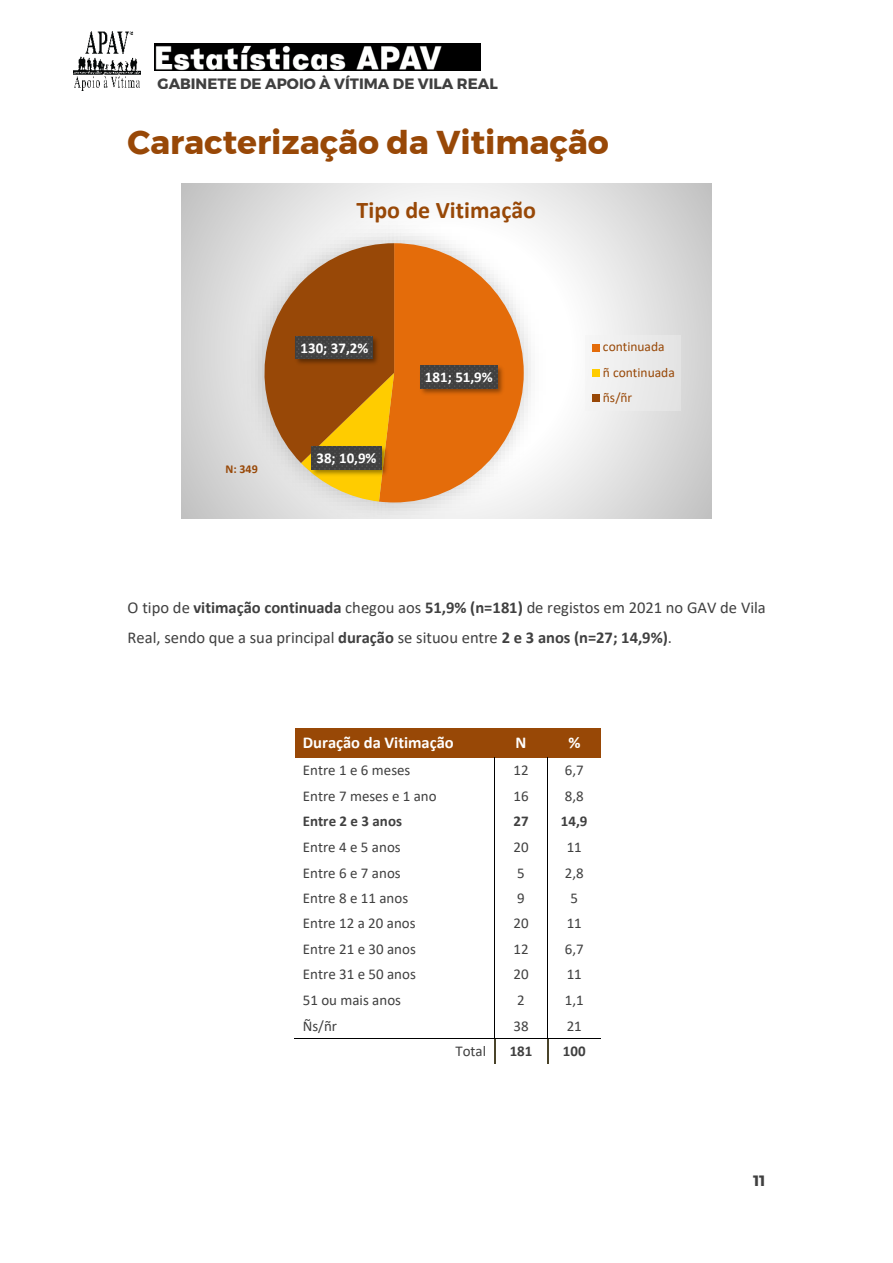
<style>
.page{position:relative;width:893px;height:1263px;background:#fff}
.page>*{position:absolute;margin:0;border:0;box-sizing:border-box;transform-origin:0 0}
.t1{font:700 33px "Montserrat";color:#984807}
.t2{font:700 24px "Calibri";color:#984807}
.t3{font:16.5px/30.3px "Calibri";color:#404040}
.t4{font:700 16.5px "Calibri";color:#fff}
.t5{font:15px "Calibri";color:#404040}
.t6{font:700 15px "Montserrat";color:#404040}
.t7{font:700 15px "Calibri";color:#fff}
.t8{font:700 15px "Calibri";color:#404040}
.t9{font:13.5px/25.3px "Calibri";color:#984807}
.t10{font:700 12px "Calibri";color:#984807}
.s1{font-weight:700}
</style>
<div class="page">
<img style="left:74px;top:32px;width:66px;height:59px">
<img style="left:155px;top:44px;width:326px;height:26px">
<div style="left:295px;top:728px;width:200px;height:30px;background:#984806"></div>
<div style="left:495px;top:728px;width:53px;height:30px;background:#984806"></div>
<div style="left:548px;top:728px;width:53px;height:30px;background:#984806"></div>
<hr style="left:295px;top:1038px;width:199px;height:1px;background:#000">
<hr style="left:496px;top:1038px;width:51px;height:1px;background:#000">
<svg style="left:547px;top:758px;width:2px;height:281px"></svg>
<hr style="left:549px;top:1038px;width:52px;height:1px;background:#000">
<svg style="left:494px;top:758px;width:2px;height:306px"></svg>
<hr style="left:547px;top:1039px;width:2px;height:25px;background:#4a442a">
<svg style="left:182px;top:184px;width:529px;height:335px"></svg>
<img style="left:347px;top:210px;width:207px;height:309px">
<img style="left:270px;top:502px;width:153px;height:17px">
<img style="left:233px;top:211px;width:191px;height:282px">
<svg style="left:251px;top:243px;width:273px;height:259px;background:#d28b49"></svg>
<img style="left:417px;top:362px;width:89px;height:35px">
<svg style="left:420px;top:365px;width:77px;height:23px;background:#434343"></svg>
<img style="left:309px;top:444px;width:81px;height:34px">
<svg style="left:312px;top:447px;width:69px;height:22px;background:#424242"></svg>
<img style="left:293px;top:333px;width:89px;height:35px">
<svg style="left:296px;top:336px;width:77px;height:23px;background:#434343"></svg>
<div style="left:585px;top:335px;width:96px;height:76px;background:#f2f2f2"></div>
<div style="left:592px;top:344px;width:8px;height:7px;background:#e46c0a"></div>
<div style="left:592px;top:369px;width:8px;height:8px;background:#fc0"></div>
<div style="left:592px;top:395px;width:8px;height:7px;background:#984807"></div>
<p class="t6" style="left:158px;top:74px;width:342px">GABINETE DE APOIO À VÍTIMA DE VILA REAL</p>
<h1 class="t1" style="left:128px;top:123px;width:483px">Caracterização da Vitimação</h1>
<h2 class="t2" style="left:357px;top:200px;width:181px">Tipo de Vitimação</h2>
<p class="t10" style="left:226px;top:464px;width:34px">N: 349</p>
<p class="t7" style="left:301px;top:341px;width:69px">130; 37,2%</p>
<p class="t7" style="left:316px;top:452px;width:62px">38; 10,9%</p>
<p class="t7" style="left:425px;top:370px;width:69px">181; 51,9%</p>
<p class="t9" style="left:603px;top:335px;width:73px">continuada ñ continuada ñs/ñr</p>
<p class="t3" style="left:128px;top:594px;width:640px">O tipo de <span class="s1">vitimação continuada</span> chegou aos <span class="s1">51,9% (n=181)</span> de registos em 2021 no GAV de Vila<br>Real, sendo que a sua principal <span class="s1">duração</span> se situou entre <span class="s1">2 e 3 anos (n=27; 14,9%)</span>.</p>
<p class="t4" style="left:303px;top:736px;width:152px">Duração da Vitimação</p>
<p class="t4" style="left:516px;top:736px;width:12px">N</p>
<p class="t4" style="left:568px;top:736px;width:14px">%</p>
<p class="t5" style="left:303px;top:764px;width:109px">Entre 1 e 6 meses</p>
<p class="t5" style="left:513px;top:764px;width:17px">12</p>
<p class="t5" style="left:565px;top:764px;width:20px">6,7</p>
<p class="t5" style="left:303px;top:790px;width:135px">Entre 7 meses e 1 ano</p>
<p class="t5" style="left:513px;top:790px;width:17px">16</p>
<p class="t5" style="left:565px;top:790px;width:20px">8,8</p>
<p class="t8" style="left:303px;top:815px;width:101px">Entre 2 e 3 anos</p>
<p class="t8" style="left:513px;top:815px;width:17px">27</p>
<p class="t8" style="left:561px;top:815px;width:28px">14,9</p>
<p class="t5" style="left:303px;top:841px;width:99px">Entre 4 e 5 anos</p>
<p class="t5" style="left:513px;top:841px;width:17px">20</p>
<p class="t5" style="left:567px;top:841px;width:17px">11</p>
<p class="t5" style="left:303px;top:866px;width:99px">Entre 6 e 7 anos</p>
<p class="t5" style="left:517px;top:866px;width:9px">5</p>
<p class="t5" style="left:565px;top:866px;width:20px">2,8</p>
<p class="t5" style="left:303px;top:892px;width:107px">Entre 8 e 11 anos</p>
<p class="t5" style="left:517px;top:892px;width:9px">9</p>
<p class="t5" style="left:571px;top:892px;width:9px">5</p>
<p class="t5" style="left:303px;top:917px;width:114px">Entre 12 a 20 anos</p>
<p class="t5" style="left:513px;top:917px;width:17px">20</p>
<p class="t5" style="left:567px;top:917px;width:17px">11</p>
<p class="t5" style="left:303px;top:943px;width:115px">Entre 21 e 30 anos</p>
<p class="t5" style="left:513px;top:943px;width:17px">12</p>
<p class="t5" style="left:565px;top:943px;width:20px">6,7</p>
<p class="t5" style="left:303px;top:968px;width:115px">Entre 31 e 50 anos</p>
<p class="t5" style="left:513px;top:968px;width:17px">20</p>
<p class="t5" style="left:567px;top:968px;width:17px">11</p>
<p class="t5" style="left:303px;top:994px;width:100px">51 ou mais anos</p>
<p class="t5" style="left:517px;top:994px;width:9px">2</p>
<p class="t5" style="left:565px;top:994px;width:20px">1,1</p>
<p class="t5" style="left:303px;top:1019px;width:36px">Ñs/ñr</p>
<p class="t5" style="left:513px;top:1019px;width:17px">38</p>
<p class="t5" style="left:567px;top:1019px;width:17px">21</p>
<p class="t5" style="left:455px;top:1045px;width:32px">Total</p>
<p class="t8" style="left:510px;top:1045px;width:24px">181</p>
<p class="t8" style="left:563px;top:1045px;width:24px">100</p>
<p class="t6" style="left:753px;top:1171px;width:14px">11</p>
</div>
